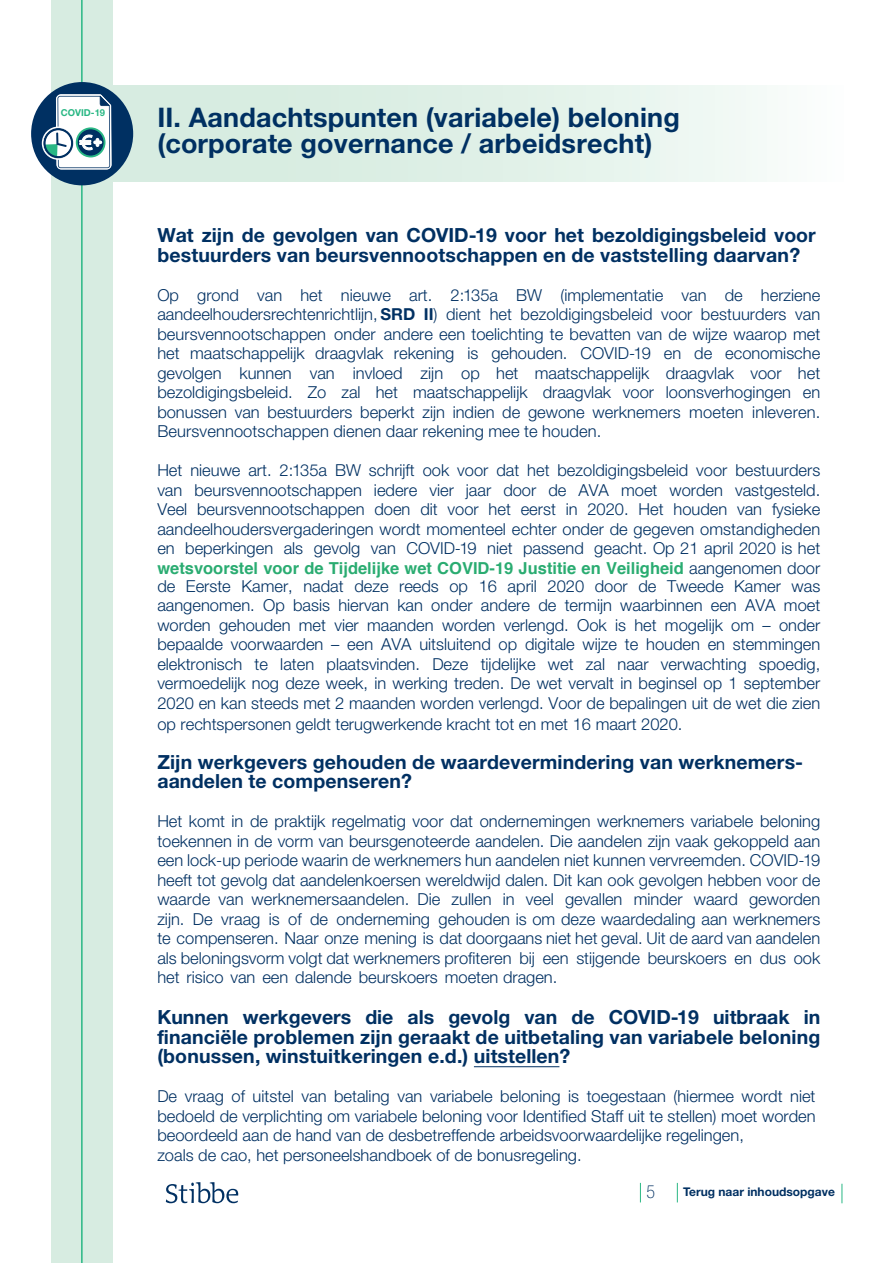
<style>
.page{position:relative;width:893px;height:1263px;background:#fff}
.page>*{position:absolute;margin:0;border:0;box-sizing:border-box;transform-origin:0 0}
.Broodtekst{font:700 27px/25.2px "Helvetica Neue LT Std";letter-spacing:.005em;color:#003062}
.Broodtekst-2{font:700 19.5px/19.5px "Helvetica Neue LT Std";letter-spacing:.005em;color:#003062}
.t1{font:100 condensed 18px "Helvetica Neue LT Std";color:#003062}
.Broodtekst-3{font:300 16.5px/19.5px "Helvetica Neue LT Std";color:#003062;text-align:justify}
.t2{font:700 12px "Helvetica Neue LT Std";color:#003062}
.t3{font:700 9.6px "Helvetica Neue LT Std";color:#29b784}
.s1{font-weight:700}
.s2{font-family:"Helvetica";font-weight:700;color:#2aac71}
</style>
<div class="page">
<div style="left:51px;top:0;width:62px;height:1263px;background:#d7ece1"></div>
<hr style="left:81px;top:0;width:2px;height:1263px;background:#29b784">
<svg style="left:842px;top:1184px;width:1px;height:19px"></svg>
<svg style="left:677px;top:1183px;width:1px;height:19px"></svg>
<svg style="left:640px;top:1183px;width:1px;height:19px"></svg>
<svg style="left:166px;top:1182px;width:72px;height:21px"></svg>
<div style="left:112px;top:85px;width:731px;height:96px;background:linear-gradient(to right,#cee7da,#f6fcf9)"></div>
<div style="left:31px;top:82px;width:102px;height:103px;background:#003062;border-radius:50%"></div>
<svg style="left:41px;top:0;width:74px;height:172px"></svg>
<hr style="left:474px;top:1066px;width:85px;height:1px;background:#003062">
<p class="t3" style="left:61px;top:107px;width:46px">COVID-19</p>
<p class="Broodtekst" style="left:157px;top:105px;width:524px">II. Aandachtspunten (variabele) beloning (corporate governance / arbeidsrecht)</p>
<p class="Broodtekst-2" style="left:157px;top:225px;width:660px">Wat zijn de gevolgen van COVID-19 voor het bezoldigingsbeleid voor bestuurders van beursvennootschappen en de vaststelling daarvan?</p>
<p class="Broodtekst-3" style="left:157px;top:285px;width:664px">Op grond van het nieuwe art. 2:135a BW (implementatie van de herziene aandeelhoudersrechtenrichtlijn, <span class="s1">SRD II</span>) dient het bezoldigingsbeleid voor bestuurders van beursvennootschappen onder andere een toelichting te bevatten van de wijze waarop met het maatschappelijk draagvlak rekening is gehouden. COVID-19 en de economische gevolgen kunnen van invloed zijn op het maatschappelijk draagvlak voor het bezoldigingsbeleid. Zo zal het maatschappelijk draagvlak voor loonsverhogingen en bonussen van bestuurders beperkt zijn indien de gewone werknemers moeten inleveren.<br>Beursvennootschappen dienen daar rekening mee te houden.</p>
<p class="Broodtekst-3" style="left:157px;top:460px;width:664px">Het nieuwe art. 2:135a BW schrijft ook voor dat het bezoldigingsbeleid voor bestuurders van beursvennootschappen iedere vier jaar door de AVA moet worden vastgesteld.<br>Veel beursvennootschappen doen dit voor het eerst in 2020. Het houden van fysieke aandeelhoudersvergaderingen wordt momenteel echter onder de gegeven omstandigheden en beperkingen als gevolg van COVID-19 niet passend geacht. Op 21 april 2020 is het <span class="s2">wetsvoorstel voor de Tijdelijke wet COVID-19 Justitie en Veiligheid</span> aangenomen door</p>
<p class="Broodtekst-3" style="left:157px;top:576px;width:664px">de Eerste Kamer, nadat deze reeds op 16 april 2020 door de Tweede Kamer was aangenomen. Op basis hiervan kan onder andere de termijn waarbinnen een AVA moet worden gehouden met vier maanden worden verlengd. Ook is het mogelijk om – onder bepaalde voorwaarden – een AVA uitsluitend op digitale wijze te houden en stemmingen elektronisch te laten plaatsvinden. Deze tijdelijke wet zal naar verwachting spoedig, vermoedelijk nog deze week, in werking treden. De wet vervalt in beginsel op 1 september 2020 en kan steeds met 2 maanden worden verlengd. Voor de bepalingen uit de wet die zien op rechtspersonen geldt terugwerkende kracht tot en met 16 maart 2020.</p>
<p class="Broodtekst-2" style="left:157px;top:751px;width:647px">Zijn werkgevers gehouden de waardevermindering van werknemers&shy;aandelen te compenseren?</p>
<p class="Broodtekst-3" style="left:157px;top:811px;width:664px">Het komt in de praktijk regelmatig voor dat ondernemingen werknemers variabele beloning toekennen in de vorm van beursgenoteerde aandelen. Die aandelen zijn vaak gekoppeld aan een lock-up periode waarin de werknemers hun aandelen niet kunnen vervreemden. COVID-19 heeft tot gevolg dat aandelenkoersen wereldwijd dalen. Dit kan ook gevolgen hebben voor de waarde van werknemersaandelen. Die zullen in veel gevallen minder waard geworden zijn. De vraag is of de onderneming gehouden is om deze waardedaling aan werknemers te compenseren. Naar onze mening is dat doorgaans niet het geval. Uit de aard van aandelen als beloningsvorm volgt dat werknemers profiteren bij een stijgende beurskoers en dus ook het risico van een dalende beurskoers moeten dragen.</p>
<p class="Broodtekst-2" style="left:157px;top:1007px;width:664px;text-align:justify">Kunnen werkgevers die als gevolg van de COVID-19 uitbraak in financiële problemen zijn geraakt de uitbetaling van variabele beloning (bonussen, winstuitkeringen e.d.) uitstellen?</p>
<p class="Broodtekst-3" style="left:157px;top:1086px;width:660px;text-align:left">De vraag of uitstel van betaling van variabele beloning is toegestaan (hiermee wordt niet bedoeld de verplichting om variabele beloning voor Identified Staff uit te stellen) moet worden beoordeeld aan de hand van de desbetreffende arbeidsvoorwaardelijke regelingen,<br>zoals de cao, het personeelshandboek of de bonusregeling.</p>
<p class="t1" style="left:646px;top:1182px;width:10px">5</p>
<p class="t2" style="left:683px;top:1184px;width:153px">Terug naar inhoudsopgave</p>
</div>
